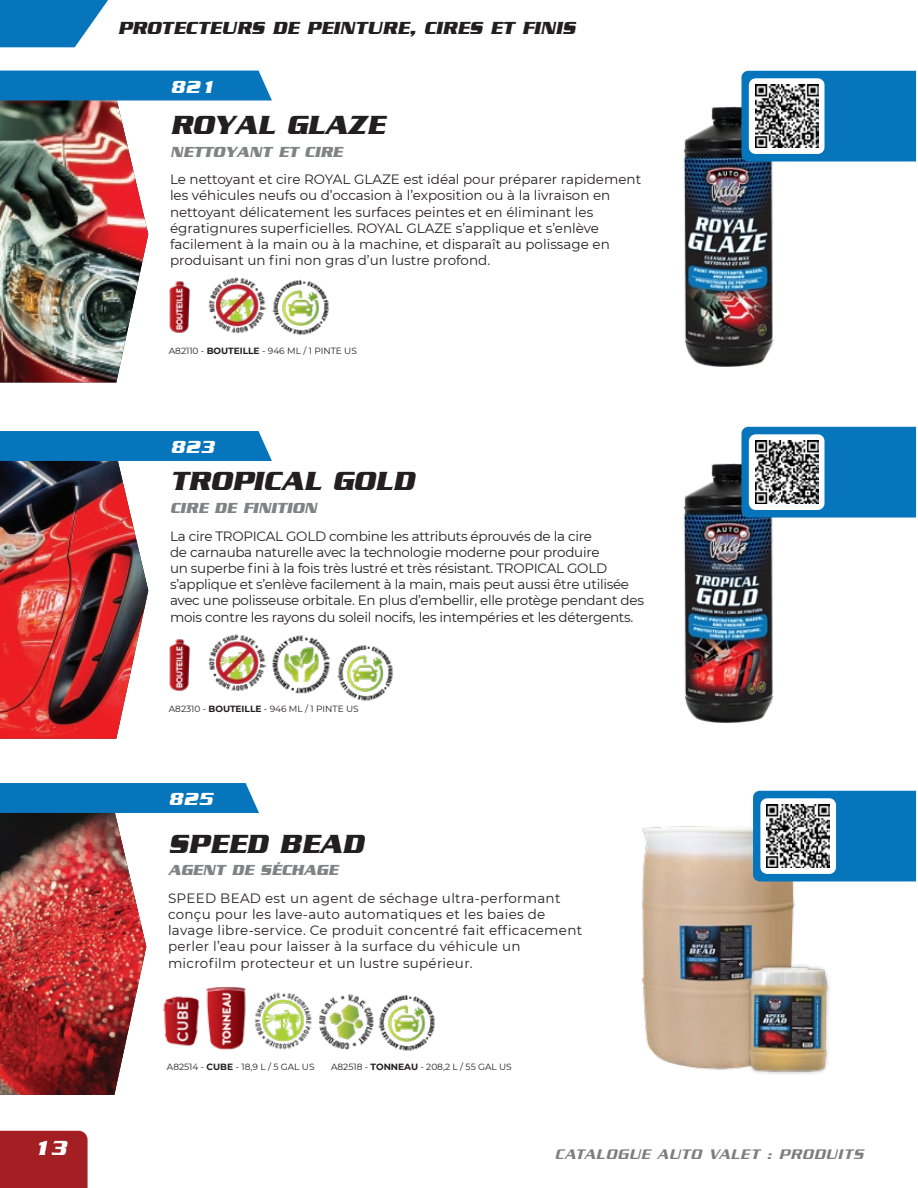
<style>
.page{position:relative;width:918px;height:1188px;background:#fff}
.page>*{position:absolute;margin:0;border:0;box-sizing:border-box;transform-origin:0 0}
.t1{font:italic 700 27px "Serpentine";color:#231f20}
.t2{font:italic 700 21px "Serpentine";color:#fff}
.t3{font:italic 700 18px "Serpentine";color:#231f20}
.t4{font:italic 700 18px "Serpentine";color:#fff}
.t5{font:italic 700 15px "Serpentine";color:#808285}
.t6{font:italic 500 15px "Serpentine Std";letter-spacing:.06em;color:#7d7d7d}
.t7{font:13.5px/16.2px "Montserrat";letter-spacing:-.02em;color:#231f20}
.t8{font:13.5px/16.2px "Montserrat";color:#231f20}
.t9{font:13.5px/16.2px "Montserrat";letter-spacing:.02em;color:#231f20}
.t10{font:9px "Montserrat";color:#231f20}
.s1{font-weight:700}
</style>
<div class="page">
<img style="left:272px;top:635px;width:58px;height:59px">
<img style="left:683px;top:106px;width:58px;height:261px">
<img style="left:683px;top:463px;width:58px;height:260px">
<img style="left:0;top:71px;width:272px;height:311px">
<img style="left:0;top:431px;width:272px;height:308px">
<img style="left:206px;top:274px;width:63px;height:62px">
<img style="left:157px;top:637px;width:43px;height:56px">
<img style="left:157px;top:279px;width:43px;height:57px">
<img style="left:337px;top:644px;width:56px;height:57px">
<img style="left:269px;top:276px;width:60px;height:62px">
<svg style="left:0;top:0;width:108px;height:47px;background:#2b8ac6"></svg>
<div style="left:0;top:1131px;width:88px;height:57px;background:#a31f24"></div>
<svg style="left:741px;top:71px;width:176px;height:296px"></svg>
<div style="left:749px;top:78px;width:75px;height:76px;background:#fff;border-radius:7px"></div>
<img style="left:755px;top:85px;width:63px;height:62px">
<svg style="left:741px;top:427px;width:176px;height:296px"></svg>
<div style="left:749px;top:434px;width:75px;height:76px;background:#fff;border-radius:7px"></div>
<img style="left:755px;top:441px;width:63px;height:63px">
<img style="left:642px;top:826px;width:200px;height:248px">
<img style="left:0;top:783px;width:259px;height:312px">
<img style="left:252px;top:989px;width:60px;height:63px">
<img style="left:318px;top:994px;width:56px;height:56px">
<img style="left:378px;top:994px;width:57px;height:57px">
<img style="left:158px;top:990px;width:42px;height:61px">
<img style="left:200px;top:985px;width:50px;height:66px">
<div style="left:753px;top:791px;width:163px;height:90px;background:#0675bc"></div>
<div style="left:760px;top:798px;width:76px;height:76px;background:#fff;border-radius:7px"></div>
<img style="left:767px;top:805px;width:63px;height:62px">
<p class="t3" style="left:118px;top:19px;width:459px">PROTECTEURS DE PEINTURE, CIRES ET FINIS</p>
<p class="t4" style="left:170px;top:77px;width:46px">821</p>
<p class="t1" style="left:170px;top:111px;width:216px">ROYAL GLAZE</p>
<p class="t5" style="left:170px;top:144px;width:174px">NETTOYANT ET CIRE</p>
<p class="t8" style="left:170px;top:171px;width:473px">Le nettoyant et cire ROYAL GLAZE est idéal pour préparer rapidement les véhicules neufs ou d’occasion à l’exposition ou à la livraison en nettoyant délicatement les surfaces peintes et en éliminant les égratignures superficielles. ROYAL GLAZE s’applique et s’enlève facilement à la main ou à la machine, et disparaît au polissage en produisant un fini non gras d’un lustre profond.</p>
<p class="t10" style="left:169px;top:345px;width:190px">A82110 - <span class="s1">BOUTEILLE</span> - 946 ML / 1 PINTE US</p>
<p class="t4" style="left:170px;top:438px;width:46px">823</p>
<p class="t1" style="left:170px;top:467px;width:246px">TROPICAL GOLD</p>
<p class="t5" style="left:170px;top:500px;width:148px">CIRE DE FINITION</p>
<p class="t7" style="left:170px;top:527px;width:475px">La cire TROPICAL GOLD combine les attributs éprouvés de la cire<br>de carnauba naturelle avec la technologie moderne pour produire<br>un superbe fini à la fois très lustré et très résistant. TROPICAL GOLD s’applique et s’enlève facilement à la main, mais peut aussi être utilisée avec une polisseuse orbitale. En plus d’embellir, elle protège pendant des mois contre les rayons du soleil nocifs, les intempéries et les détergents.</p>
<p class="t10" style="left:169px;top:703px;width:191px">A82310 - <span class="s1">BOUTEILLE</span> - 946 ML / 1 PINTE US</p>
<p class="t4" style="left:168px;top:790px;width:46px">825</p>
<p class="t1" style="left:168px;top:829px;width:197px">SPEED BEAD</p>
<p class="t5" style="left:168px;top:862px;width:171px">AGENT DE SÉCHAGE</p>
<p class="t9" style="left:168px;top:889px;width:416px">SPEED BEAD est un agent de séchage ultra-performant conçu pour les lave-auto automatiques et les baies de lavage libre-service. Ce produit concentré fait efficacement perler l’eau pour laisser à la surface du véhicule un microfilm protecteur et un lustre supérieur.</p>
<p class="t10" style="left:167px;top:1061px;width:149px">A82514 - <span class="s1">CUBE</span> - 18,9 L / 5 GAL US</p>
<p class="t10" style="left:331px;top:1061px;width:182px">A82518 - <span class="s1">TONNEAU</span> - 208,2 L / 55 GAL US</p>
<p class="t2" style="left:33px;top:1136px;width:36px">13</p>
<p class="t6" style="left:555px;top:1145px;width:310px">CATALOGUE AUTO VALET : PRODUITS</p>
</div>
